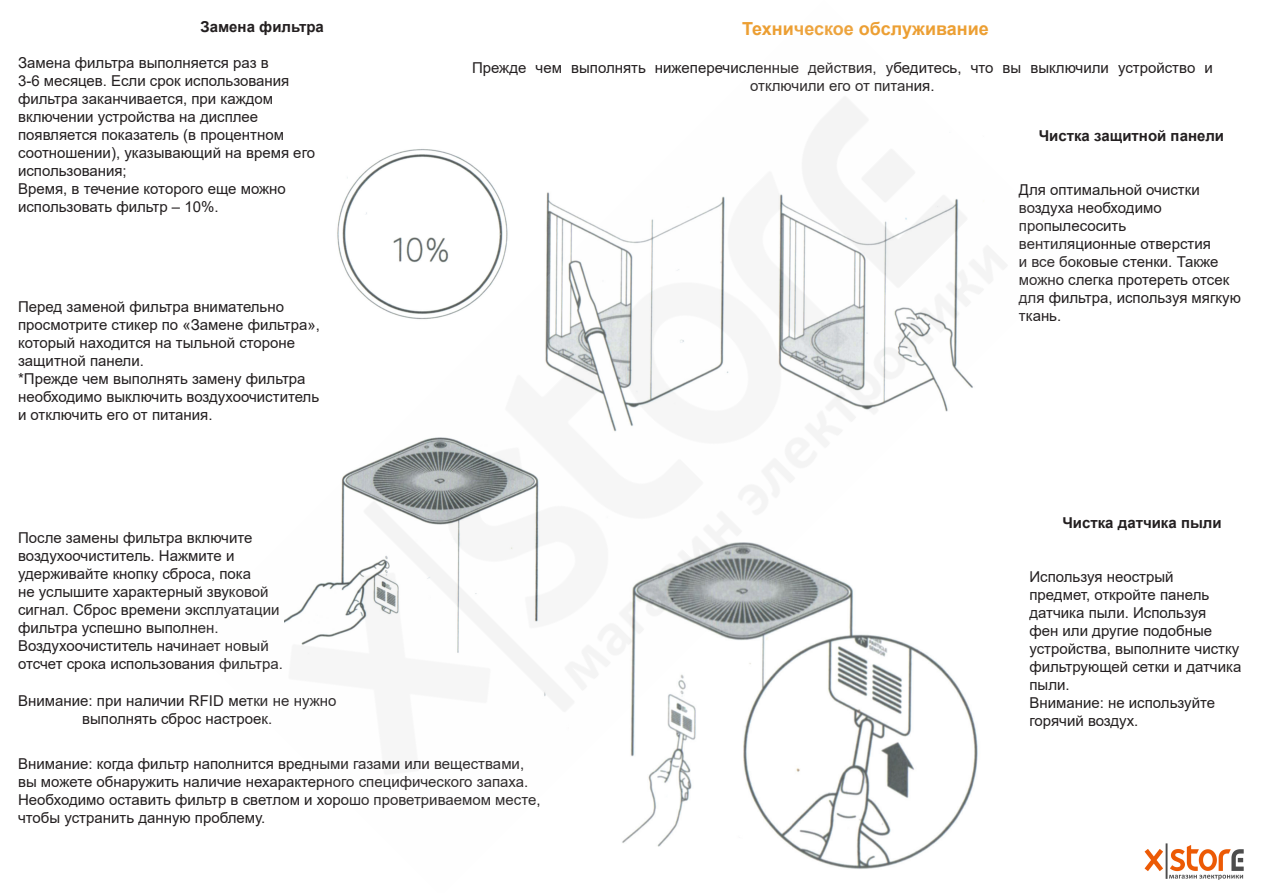
<style>
.page{position:relative;width:1263px;height:893px;background:#fff}
.page>*{position:absolute;margin:0;border:0;box-sizing:border-box;transform-origin:0 0}
.t1{font:700 18px "Arial";color:#ec9f33}
.t2{font:15px/18px "Arial";color:#231f20}
.t3{font:700 15px "Arial";color:#231f20}
</style>
<div class="page">
<img style="left:284px;top:97px;width:723px;height:772px">
<img style="left:1144px;top:843px;width:100px;height:37px">
<p class="t3" style="left:200px;top:16px;width:125px">Замена фильтра</p>
<p class="t2" style="left:18px;top:54px;width:299px">Замена фильтра выполняется раз в<br>3-6 месяцев. Если срок использования фильтра заканчивается, при каждом включении устройства на дисплее появляется показатель (в процентном соотношении), указывающий на время его использования;<br>Время, в течение которого еще можно использовать фильтр – 10%.</p>
<p class="t2" style="left:18px;top:297px;width:303px">Перед заменой фильтра внимательно просмотрите стикер по «Замене фильтра», который находится на тыльной стороне защитной панели.<br>*Прежде чем выполнять замену фильтра необходимо выключить воздухоочиститель и отключить его от питания.</p>
<p class="t1" style="left:742px;top:16px;width:248px">Техническое обслуживание</p>
<p class="t2" style="left:472px;top:58px;width:742px;text-align:center">Прежде чем выполнять нижеперечисленные действия, убедитесь, что вы выключили устройство и отключили его от питания.</p>
<p class="t3" style="left:1039px;top:125px;width:187px">Чистка защитной панели</p>
<p class="t2" style="left:1019px;top:180px;width:224px">Для оптимальной очистки воздуха необходимо пропылесосить вентиляционные отверстия<br>и все боковые стенки. Также можно слегка протереть отсек для фильтра, используя мягкую ткань.</p>
<p class="t2" style="left:18px;top:528px;width:266px">После замены фильтра включите воздухоочиститель. Нажмите и удерживайте кнопку сброса, пока<br>не услышите характерный звуковой сигнал. Сброс времени эксплуатации фильтра успешно выполнен.<br>Воздухоочиститель начинает новый отсчет срока использования фильтра.</p>
<p class="t2" style="left:18px;top:692px;width:320px;text-align:center">Внимание: при наличии RFID метки не нужно выполнять сброс настроек.</p>
<p class="t2" style="left:18px;top:754px;width:524px">Внимание: когда фильтр наполнится вредными газами или веществами, вы можете обнаружить наличие нехарактерного специфического запаха.<br>Необходимо оставить фильтр в светлом и хорошо проветриваемом месте, чтобы устранить данную проблему.</p>
<p class="t3" style="left:1062px;top:513px;width:161px">Чистка датчика пыли</p>
<p class="t2" style="left:1029px;top:568px;width:213px">Используя неострый<br>предмет, откройте панель датчика пыли. Используя<br>фен или другие подобные устройства, выполните чистку фильтрующей сетки и датчика пыли.<br>Внимание: не используйте горячий воздух.</p>
</div>
